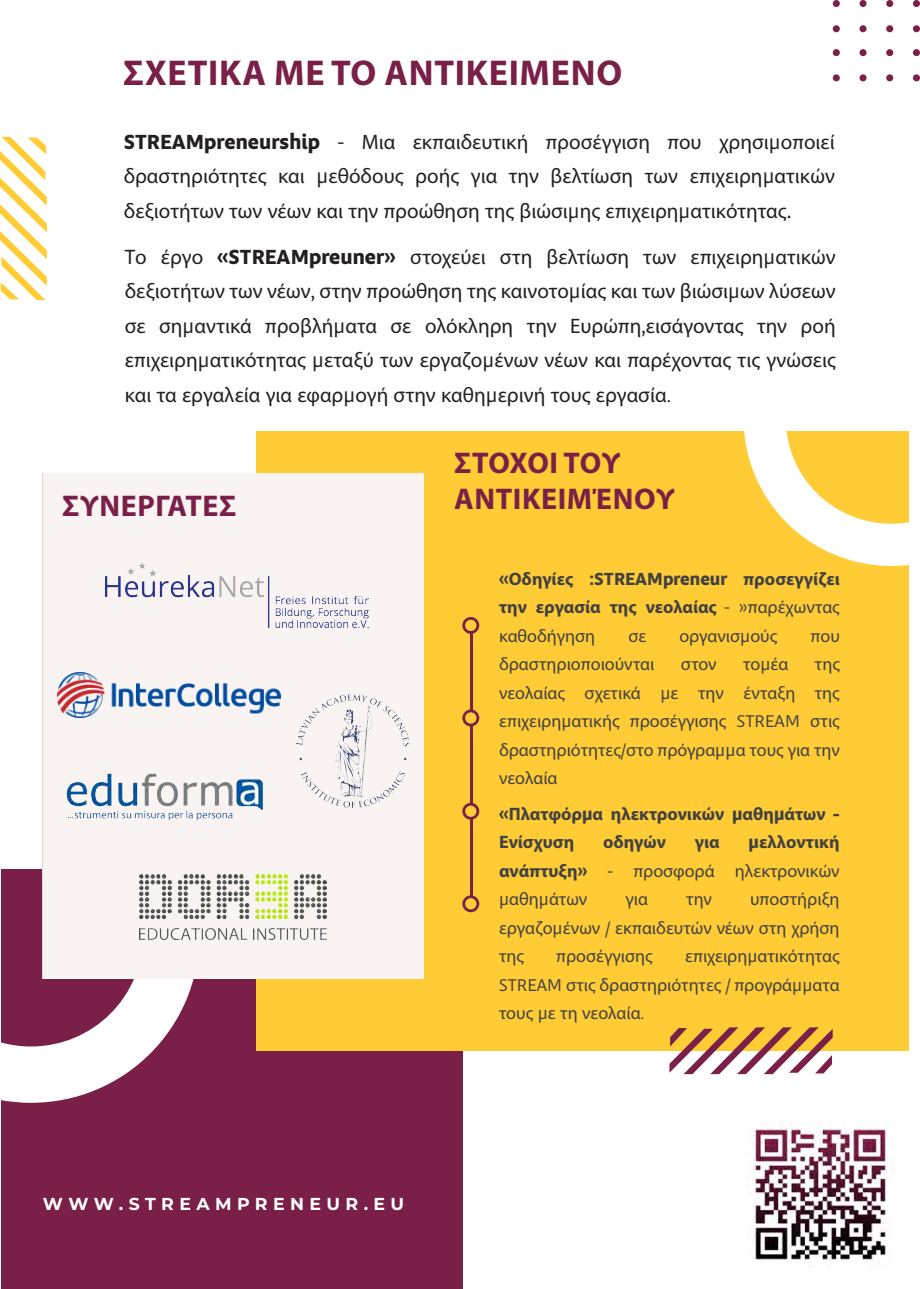
<style>
.page{position:relative;width:920px;height:1289px;background:#fff}
.page>*{position:absolute;margin:0;border:0;box-sizing:border-box;transform-origin:0 0}
.t1{font:700 36px "Myriad Pro";letter-spacing:.02em;color:#7a2048}
.t2{font:700 30px/36px "Myriad Pro";letter-spacing:.02em;color:#7a2048}
.t3{font:21px/34.5px "Myriad Pro";color:#231f20;text-align:justify}
.t4{font:18px/28.5px "Myriad Pro";color:#414042;text-align:justify}
.t5{font:700 18px/28.5px "Myriad Pro";color:#414042;text-align:justify}
.t6{font:700 17.25px "Montserrat";letter-spacing:.315em;color:#fff}
.s1{font-family:"Obliqua Sans";font-weight:700}
.s2{font-family:"Obliqua Sans"}
.s3{font-family:"Obliqua Sans";font-weight:400}
.s4{font-weight:400}
.s5{font-weight:700}
</style>
<div class="page">
<div style="left:1px;top:869px;width:461px;height:419px;background:#7a2048"></div>
<svg style="left:1px;top:768px;width:198px;height:334px"></svg>
<div style="left:256px;top:431px;width:652px;height:619px;background:#ffcc36"></div>
<svg style="left:744px;top:431px;width:165px;height:135px"></svg>
<svg style="left:669px;top:1027px;width:163px;height:47px"></svg>
<svg style="left:0;top:137px;width:47px;height:163px"></svg>
<div style="left:43px;top:473px;width:380px;height:505px;background:#f9f3f2"></div>
<svg style="left:462px;top:617px;width:17px;height:17px"></svg>
<svg style="left:462px;top:709px;width:17px;height:17px"></svg>
<svg style="left:462px;top:802px;width:17px;height:17px"></svg>
<svg style="left:462px;top:895px;width:17px;height:17px"></svg>
<hr style="left:469px;top:633px;width:3px;height:78px;background:#7a2048">
<hr style="left:469px;top:725px;width:3px;height:79px;background:#7a2048">
<hr style="left:469px;top:818px;width:3px;height:78px;background:#7a2048">
<svg style="left:832px;top:0;width:87px;height:81px"></svg>
<img style="left:747px;top:1124px;width:141px;height:137px">
<img style="left:297px;top:694px;width:112px;height:114px">
<img style="left:66px;top:773px;width:197px;height:48px">
<img style="left:105px;top:562px;width:263px;height:65px">
<img style="left:58px;top:672px;width:222px;height:46px">
<img style="left:140px;top:874px;width:186px;height:65px">
<h1 class="t1" style="left:123px;top:49px;width:500px">ΣΧΕΤΙΚΑ ΜΕ ΤΟ ΑΝΤΙΚΕΙΜΕΝΟ</h1>
<p class="t3" style="left:124px;top:124px;width:712px"><span class="s1">STREAMpreneurship</span> <span class="s2">-</span> Μια εκπαιδευτική προσέγγιση που χρησι<span class="s2">µ</span>οποιεί δραστηριότητες και <span class="s2">µ</span>εθόδους ροής για την βελτίωση των επιχειρη<span class="s2">µ</span>ατικών δεξιοτήτων των νέων και την προώθηση της βιώσι<span class="s2">µ</span>ης επιχειρη<span class="s2">µ</span>ατικότητας.</p>
<p class="t3" style="left:125px;top:239px;width:712px">Το έργο <span class="s1">«STREAMpreuner»</span> στοχεύει στη βελτίωση των επιχειρη<span class="s2">µ</span>ατικών δεξιοτήτων των νέων<span class="s2">,</span> στην προώθηση της καινοτο<span class="s2">µ</span>ίας και των βιώσι<span class="s2">µ</span>ων λύσεων σε ση<span class="s2">µ</span>αντικά προβλή<span class="s2">µ</span>ατα σε ολόκληρη την Ευρώπη<span class="s2">,</span>εισάγοντας την ροή επιχειρη<span class="s2">µ</span>ατικότητας <span class="s2">µ</span>εταξύ των εργαζο<span class="s2">µ</span>ένων νέων και παρέχοντας τις γνώσεις και τα εργαλεία για εφαρ<span class="s2">µ</span>ογή στην καθη<span class="s2">µ</span>ερινή τους εργασία<span class="s2">.</span></p>
<h2 class="t2" style="left:62px;top:487px;width:176px">ΣΥΝΕΡΓΑΤΕΣ</h2>
<h2 class="t2" style="left:454px;top:444px;width:222px">ΣΤΟΧΟΙ ΤΟΥ<br>ΑΝΤΙΚΕΙΜΈΝΟΥ</h2>
<p class="t5" style="left:499px;top:564px;width:342px"><span class="s2">«</span>Οδηγίες <span class="s2">:STREAMpreneur</span> προσεγγίζει την εργασία της νεολαίας <span class="s3">- »</span><span class="s4">παρέχωντας καθοδήγηση</span></p>
<p class="t4" style="left:628px;top:621px;width:19px">σε</p>
<p class="t4" style="left:679px;top:621px;width:99px">οργανισ<span class="s2">µ</span>ούς</p>
<p class="t4" style="left:810px;top:621px;width:31px">που</p>
<p class="t4" style="left:499px;top:650px;width:157px">δραστηριοποιούνται</p>
<p class="t4" style="left:680px;top:650px;width:37px">στον</p>
<p class="t4" style="left:743px;top:650px;width:47px">το<span class="s2">µ</span>έα</p>
<p class="t4" style="left:499px;top:650px;width:342px;text-indent:316px">της νεολαίας σχετικά <span class="s2">µ</span>ε την ένταξη της επιχειρη<span class="s2">µ</span>ατικής προσέγγισης <span class="s2">STREAM</span> στις δραστηριότητες<span class="s2">/</span>στο πρόγρα<span class="s2">µµ</span>α τους για την νεολαία</p>
<p class="t5" style="left:499px;top:798px;width:342px"><span class="s2">«</span>Πλατφόρ<span class="s2">µ</span>α ηλεκτρονικών <span class="s2">µ</span>αθη<span class="s2">µ</span>άτων <span class="s2">-<br></span>Ενίσχυση</p>
<p class="t4" style="left:499px;top:827px;width:342px;text-indent:249px"><span class="s1">µ</span><span class="s5">ελλοντική ανάπτυξη</span><span class="s1">»</span> <span class="s2">-</span> προσφορά ηλεκτρονικών <span class="s2">µ</span>αθη<span class="s2">µ</span>άτων</p>
<p class="t5" style="left:603px;top:827px;width:64px">οδηγών</p>
<p class="t5" style="left:694px;top:827px;width:26px">για</p>
<p class="t4" style="left:499px;top:884px;width:342px;text-indent:251px">υποστήριξη εργαζο<span class="s2">µ</span>ένων <span class="s2">/</span> εκπαιδευτών νέων στη χρήση της</p>
<p class="t4" style="left:625px;top:884px;width:24px">για</p>
<p class="t4" style="left:686px;top:884px;width:27px">την</p>
<p class="t4" style="left:499px;top:941px;width:342px;text-indent:186px">επιχειρη<span class="s2">µ</span>ατικότητας <span class="s2">STREAM</span> στις δραστηριότητες <span class="s2">/</span> προγρά<span class="s2">µµ</span>ατα τους <span class="s2">µ</span>ε τη νεολαία<span class="s2">.</span></p>
<p class="t4" style="left:556px;top:941px;width:98px">προσέγγισης</p>
<p class="t6" style="left:43px;top:1191px;width:363px">WWW.STREAMPRENEUR.EU</p>
</div>
